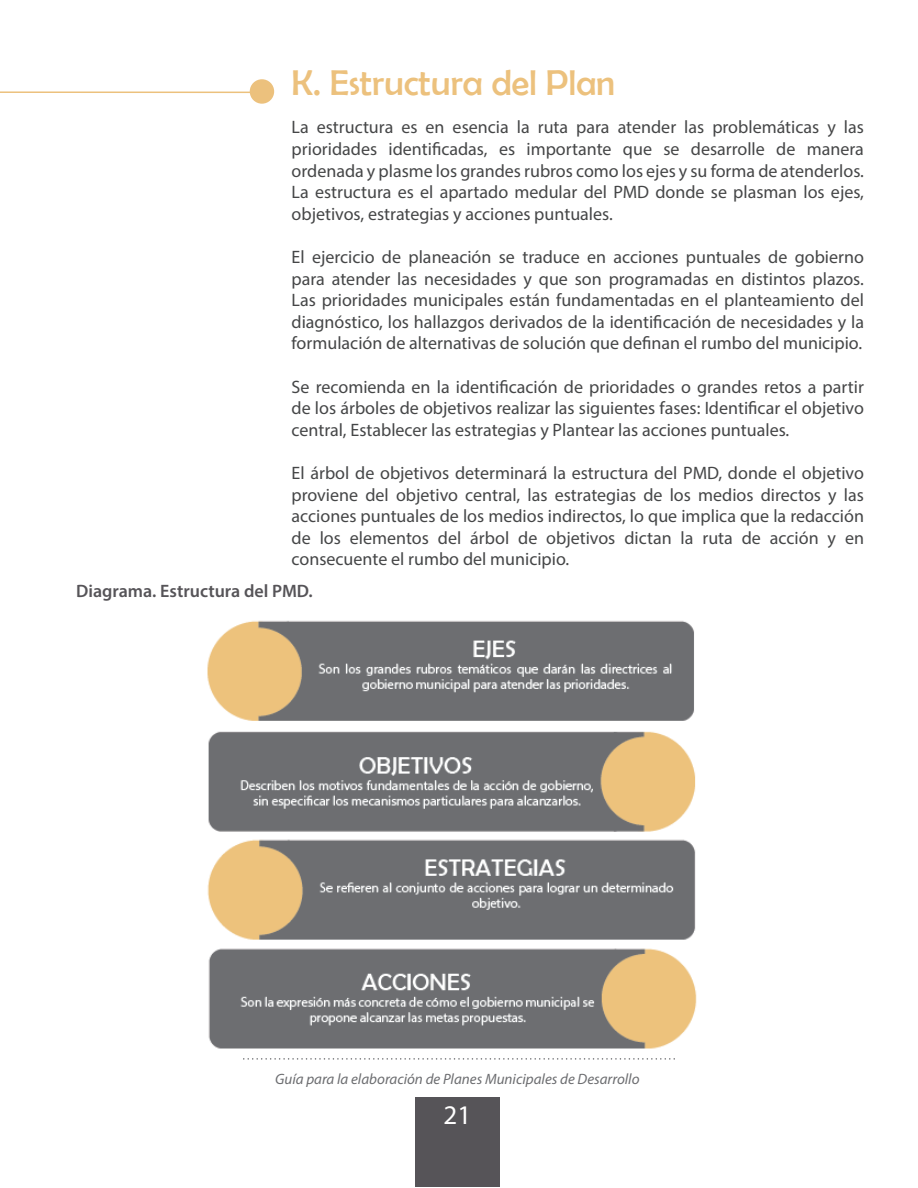
<style>
.page{position:relative;width:918px;height:1188px;background:#fff}
.page>*{position:absolute;margin:0;border:0;box-sizing:border-box;transform-origin:0 0}
.t1{font:36px "Berlin Sans FB";color:#ecc17d}
.t2{font:27px "Myriad Pro";color:#fff}
.t3{font:18px/21.6px "Myriad Pro";color:#454647;text-align:justify}
.t4{font:600 18px "Myriad Pro";color:#565458}
.t5{font:italic 15px "Myriad Pro";color:#6c6d70}
</style>
<div class="page">
<img style="left:207px;top:620px;width:490px;height:429px">
<div style="left:415px;top:1097px;width:85px;height:90px;background:#565458"></div>
<svg style="left:243px;top:1058px;width:432px;height:2px"></svg>
<hr style="left:0;top:91px;width:252px;height:2px;background:#ecc17d">
<div style="left:250px;top:79px;width:24px;height:25px;background:#ecc17d;border-radius:50%"></div>
<h1 class="t1" style="left:292px;top:63px;width:325px">K. Estructura del Plan</h1>
<p class="t3" style="left:292px;top:116px;width:574px">La estructura es en esencia la ruta para atender las problemáticas y las prioridades identificadas, es importante que se desarrolle de manera ordenada y plasme los grandes rubros como los ejes y su forma de atenderlos.<br>La estructura es el apartado medular del PMD donde se plasman los ejes, objetivos, estrategias y acciones puntuales.</p>
<p class="t3" style="left:292px;top:246px;width:574px">El ejercicio de planeación se traduce en acciones puntuales de gobierno para atender las necesidades y que son programadas en distintos plazos.<br>Las prioridades municipales están fundamentadas en el planteamiento del diagnóstico, los hallazgos derivados de la identificación de necesidades y la formulación de alternativas de solución que definan el rumbo del municipio.</p>
<p class="t3" style="left:292px;top:375px;width:574px">Se recomienda en la identificación de prioridades o grandes retos a partir de los árboles de objetivos realizar las siguientes fases: Identificar el objetivo central, Establecer las estrategias y Plantear las acciones puntuales.</p>
<p class="t3" style="left:292px;top:462px;width:574px">El árbol de objetivos determinará la estructura del PMD, donde el objetivo proviene del objetivo central, las estrategias de los medios directos y las acciones puntuales de los medios indirectos, lo que implica que la redacción de los elementos del árbol de objetivos dictan la ruta de acción y en consecuente el rumbo del municipio.</p>
<p class="t4" style="left:76px;top:580px;width:238px">Diagrama. Estructura del PMD.</p>
<p class="t5" style="left:275px;top:1070px;width:366px">Guía para la elaboración de Planes Municipales de Desarrollo</p>
<h2 class="t2" style="left:444px;top:1098px;width:29px">21</h2>
</div>
